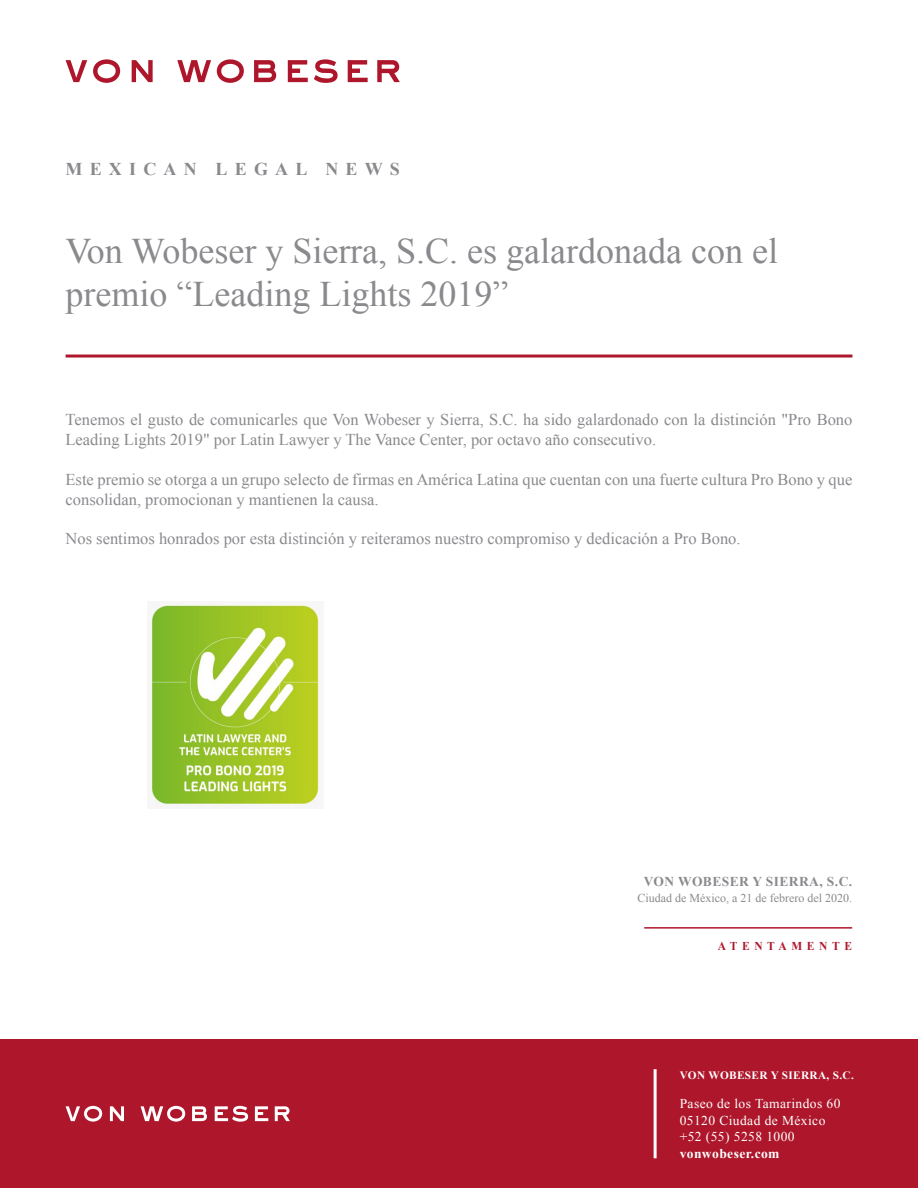
<style>
.page{position:relative;width:918px;height:1188px;background:#fff}
.page>*{position:absolute;margin:0;border:0;box-sizing:border-box;transform-origin:0 0}
.t1{font:36px/43.2px "Times New Roman";color:#8a8a8e}
.t2{font:700 18px "Times New Roman";letter-spacing:.4em;color:#8a8a8e}
.t3{font:16.5px/19.8px "Times New Roman";color:#8a8a8e}
.t4{font:13.5px/16.5px "Times New Roman";letter-spacing:.03em;color:#fff}
.t5{font:700 13.5px "Times New Roman";letter-spacing:.03em;color:#8a8a8e}
.t6{font:700 13.5px "Times New Roman";letter-spacing:.03em;color:#fff}
.t7{font:12px "Times New Roman";color:#8a8a8e}
.t8{font:700 12px "Times New Roman";letter-spacing:.4em;color:#ae172b;scale:.96 1}
.t9{font:700 11.25px "Times New Roman";letter-spacing:.03em;color:#fff}
</style>
<div class="page">
<svg style="left:66px;top:60px;width:21px;height:22px"></svg>
<svg style="left:93px;top:59px;width:27px;height:24px"></svg>
<svg style="left:132px;top:60px;width:21px;height:22px"></svg>
<svg style="left:177px;top:60px;width:34px;height:22px"></svg>
<svg style="left:217px;top:59px;width:27px;height:24px"></svg>
<svg style="left:254px;top:60px;width:22px;height:22px"></svg>
<svg style="left:288px;top:60px;width:20px;height:22px"></svg>
<svg style="left:314px;top:59px;width:24px;height:24px"></svg>
<svg style="left:348px;top:60px;width:20px;height:22px"></svg>
<svg style="left:377px;top:60px;width:23px;height:22px"></svg>
<img style="left:148px;top:601px;width:171px;height:207px">
<div style="left:0;top:1040px;width:918px;height:148px;background:#ae172b"></div>
<hr style="left:654px;top:1069px;width:3px;height:89px;background:#fff">
<svg style="left:66px;top:1106px;width:36px;height:16px"></svg>
<svg style="left:110px;top:1106px;width:14px;height:15px"></svg>
<svg style="left:141px;top:1106px;width:44px;height:16px"></svg>
<svg style="left:192px;top:1106px;width:15px;height:15px"></svg>
<svg style="left:215px;top:1106px;width:33px;height:16px"></svg>
<svg style="left:255px;top:1106px;width:13px;height:15px"></svg>
<svg style="left:275px;top:1106px;width:15px;height:15px"></svg>
<hr style="left:644px;top:927px;width:208px;height:2px;background:#ae172b">
<hr style="left:66px;top:355px;width:786px;height:3px;background:#ae172b">
<p class="t2" style="left:66px;top:157px;width:336px">MEXICAN LEGAL NEWS</p>
<h1 class="t1" style="left:66px;top:228px;width:714px">Von Wobeser y Sierra, S.C. es galardonada con el premio “Leading Lights 2019”</h1>
<p class="t3" style="left:66px;top:410px;width:788px">Tenemos el gusto de comunicarles que Von Wobeser y Sierra, S.C. ha sido galardonado con la distinción "Pro Bono<br>Leading Lights 2019" por Latin Lawyer y The Vance Center, por octavo año consecutivo.</p>
<p class="t3" style="left:66px;top:469px;width:788px">Este premio se otorga a un grupo selecto de firmas en América Latina que cuentan con una fuerte cultura Pro Bono y que consolidan, promocionan y mantienen la causa.</p>
<p class="t3" style="left:66px;top:528px;width:677px">Nos sentimos honrados por esta distinción y reiteramos nuestro compromiso y dedicación a Pro Bono.</p>
<p class="t5" style="left:644px;top:872px;width:210px">VON WOBESER Y SIERRA, S.C.</p>
<p class="t7" style="left:638px;top:890px;width:216px">Ciudad de México, a 21 de febrero del 2020.</p>
<p class="t8" style="left:718px;top:938px;width:141px">ATENTAMENTE</p>
<p class="t9" style="left:680px;top:1067px;width:176px">VON WOBESER Y SIERRA, S.C.</p>
<p class="t4" style="left:680px;top:1096px;width:162px">Paseo de los Tamarindos 60<br>05120 Ciudad de México +52 (55) 5258 1000</p>
<p class="t6" style="left:680px;top:1144px;width:101px">vonwobeser.com</p>
</div>
